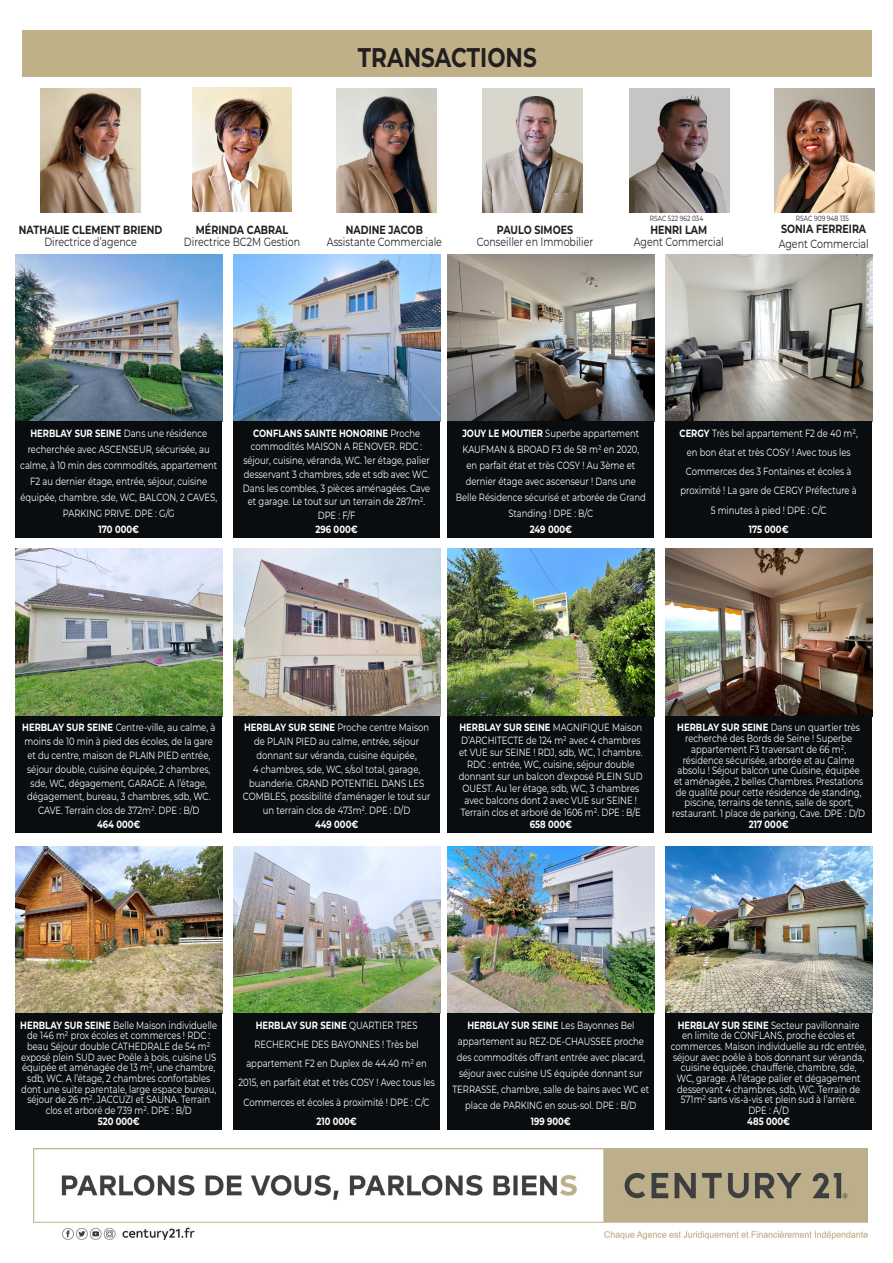
<style>
.page{position:relative;width:893px;height:1263px;background:#fff}
.page>*{position:absolute;margin:0;border:0;box-sizing:border-box;transform-origin:0 0}
.t1{font:700 27px "Montserrat";color:#231f20;scale:.8 1}
.t2{font:11.85px/11.9px "Montserrat";color:#231f20;text-align:center;scale:.8 1}
.t3{font:700 11.85px/11.9px "Montserrat";color:#231f20;text-align:center;scale:.8 1}
.t4{font:10.5px/10.6px "Montserrat";color:#fff;text-align:center;scale:.8 1}
.t5{font:700 10.5px "Montserrat";color:#fff;scale:.8 1}
.t6{font:7.5px "Montserrat";color:#231f20;scale:.8 1}
.s1{font-weight:400}
.s2{font-weight:700}
</style>
<div class="page">
<img style="left:34px;top:1148px;width:833px;height:91px">
<img style="left:447px;top:254px;width:207px;height:167px">
<img style="left:447px;top:549px;width:207px;height:167px">
<img style="left:447px;top:846px;width:207px;height:167px">
<img style="left:15px;top:254px;width:207px;height:167px">
<img style="left:15px;top:549px;width:207px;height:167px">
<img style="left:15px;top:846px;width:207px;height:167px">
<img style="left:665px;top:254px;width:207px;height:167px">
<img style="left:665px;top:549px;width:207px;height:167px">
<img style="left:665px;top:846px;width:207px;height:167px">
<img style="left:233px;top:254px;width:207px;height:167px">
<img style="left:233px;top:549px;width:207px;height:167px">
<img style="left:233px;top:846px;width:207px;height:167px">
<div style="left:23px;top:30px;width:849px;height:47px;background:#bfb087"></div>
<div style="left:447px;top:421px;width:207px;height:117px;background:#0a0d0f"></div>
<div style="left:447px;top:716px;width:207px;height:117px;background:#0a0d0f"></div>
<div style="left:447px;top:1013px;width:207px;height:117px;background:#0a0d0f"></div>
<div style="left:15px;top:421px;width:207px;height:117px;background:#0a0d0f"></div>
<div style="left:15px;top:716px;width:207px;height:117px;background:#0a0d0f"></div>
<div style="left:15px;top:1013px;width:207px;height:117px;background:#0a0d0f"></div>
<div style="left:665px;top:421px;width:207px;height:117px;background:#0a0d0f"></div>
<div style="left:665px;top:716px;width:207px;height:117px;background:#0a0d0f"></div>
<div style="left:665px;top:1013px;width:207px;height:117px;background:#0a0d0f"></div>
<div style="left:233px;top:421px;width:207px;height:117px;background:#0a0d0f"></div>
<div style="left:233px;top:716px;width:207px;height:117px;background:#0a0d0f"></div>
<div style="left:233px;top:1013px;width:207px;height:117px;background:#0a0d0f"></div>
<img style="left:337px;top:88px;width:100px;height:124px">
<img style="left:483px;top:88px;width:99px;height:124px">
<img style="left:774px;top:88px;width:100px;height:124px">
<img style="left:629px;top:88px;width:100px;height:124px">
<img style="left:41px;top:88px;width:100px;height:124px">
<img style="left:192px;top:87px;width:100px;height:124px">
<p class="t1" style="left:358px;top:38px;width:225px">TRANSACTIONS</p>
<p class="t3" style="left:19px;top:223px;width:181px">NATHALIE CLEMENT BRIEND<br><span class="s1">Directrice d’agence</span></p>
<p class="t2" style="left:184px;top:223px;width:147px"><span class="s2">MÉRINDA CABRAL<br></span>Directrice BC2M Gestion</p>
<p class="t6" style="left:650px;top:214px;width:68px">RSAC 522 962 034</p>
<p class="t6" style="left:796px;top:214px;width:68px">RSAC 909 948 135</p>
<p class="t2" style="left:327px;top:223px;width:145px"><span class="s2">NADINE JACOB<br></span>Assistante Commerciale</p>
<p class="t2" style="left:477px;top:223px;width:147px"><span class="s2">PAULO SIMOES<br></span>Conseiller en Immobilier</p>
<p class="t3" style="left:781px;top:222px;width:108px">SONIA FERREIRA</p>
<p class="t2" style="left:634px;top:223px;width:114px"><span class="s2">HENRI LAM<br></span>Agent Commercial</p>
<p class="t2" style="left:779px;top:237px;width:114px">Agent Commercial</p>
<p class="t4" style="left:20px;top:424px;width:248px;line-height:16px"><span class="s2">HERBLAY SUR SEINE</span> Dans une résidence recherchée avec ASCENSEUR, sécurisée, au calme, à 10 min des commodités, appartement F2 au dernier étage, entrée, séjour, cuisine équipée, chambre, sde, WC, BALCON, 2 CAVES, PARKING PRIVE. DPE : G/G</p>
<p class="t5" style="left:99px;top:522px;width:52px">170 000€</p>
<p class="t4" style="left:243px;top:426px;width:236px;line-height:13.8px"><span class="s2">CONFLANS SAINTE HONORINE</span> Proche commodités MAISON A RENOVER. RDC : séjour, cuisine, véranda, WC. 1er étage, palier desservant 3 chambres, sde et sdb avec WC.<br>Dans les combles, 3 pièces aménagées. Cave et garage. Le tout sur un terrain de 287m².<br>DPE : F/F</p>
<p class="t5" style="left:316px;top:522px;width:54px">296 000€</p>
<p class="t4" style="left:456px;top:424px;width:239px;line-height:16px"><span class="s2">JOUY LE MOUTIER</span> Superbe appartement KAUFMAN &amp; BROAD F3 de 58 m² en 2020,<br>en parfait état et très COSY ! Au 3ème et dernier étage avec ascenseur ! Dans une Belle Résidence sécurisé et arborée de Grand Standing ! DPE : B/C</p>
<p class="t5" style="left:530px;top:522px;width:54px">249 000€</p>
<p class="t5" style="left:51px;top:509px;width:171px">HERBLAY SUR SEINE 429 000€</p>
<p class="t5" style="left:483px;top:509px;width:171px">HERBLAY SUR SEINE 429 000€</p>
<p class="t4" style="left:679px;top:423px;width:224px;line-height:19.2px"><span class="s2">CERGY</span> Très bel appartement F2 de 40 m², en bon état et très COSY ! Avec tous les Commerces des 3 Fontaines et écoles à proximité ! La gare de CERGY Préfecture à</p>
<p class="t4" style="left:711px;top:504px;width:146px">5 minutes à pied ! DPE : C/C</p>
<p class="t5" style="left:749px;top:522px;width:51px">175 000€</p>
<p class="t4" style="left:22px;top:720px;width:243px;line-height:13.8px"><span class="s2">HERBLAY SUR SEINE</span> Centre-ville, au calme, à moins de 10 min à pied des écoles, de la gare et du centre, maison de PLAIN PIED entrée, séjour double, cuisine équipée, 2 chambres, sde, WC, dégagement, GARAGE. A l’étage, dégagement, bureau, 3 chambres, sdb, WC.<br>CAVE. Terrain clos de 372m². DPE : B/D</p>
<p class="t5" style="left:97px;top:816px;width:56px">464 000€</p>
<p class="t4" style="left:243px;top:720px;width:236px;line-height:13.8px"><span class="s2">HERBLAY SUR SEINE</span> Proche centre Maison de PLAIN PIED au calme, entrée, séjour donnant sur véranda, cuisine équipée,<br>4 chambres, sde, WC, s/sol total, garage, buanderie. GRAND POTENTIEL DANS LES COMBLES, possibilité d’aménager le tout sur un terrain clos de 473m². DPE : D/D</p>
<p class="t5" style="left:315px;top:816px;width:56px">449 000€</p>
<p class="t4" style="left:459px;top:721px;width:232px;line-height:12px"><span class="s2">HERBLAY SUR SEINE</span> MAGNIFIQUE Maison D’ARCHITECTE de 124 m² avec 4 chambres et VUE sur SEINE ! RDJ, sdb, WC, 1 chambre.<br>RDC : entrée, WC, cuisine, séjour double donnant sur un balcon d’exposé PLEIN SUD OUEST. Au 1er étage, sdb, WC, 3 chambres avec balcons dont 2 avec VUE sur SEINE !<br>Terrain clos et arboré de 1606 m². DPE : B/E</p>
<p class="t5" style="left:530px;top:816px;width:54px">658 000€</p>
<p class="t4" style="left:672px;top:722px;width:243px"><span class="s2">HERBLAY SUR SEINE</span> Dans un quartier très recherché des Bords de Seine ! Superbe appartement F3 traversant de 66 m², résidence sécurisée, arborée et au Calme absolu ! Séjour balcon une Cuisine, équipée et aménagée, 2 belles Chambres. Prestations de qualité pour cette résidence de standing, piscine, terrains de tennis, salle de sport, restaurant. 1 place de parking, Cave. DPE : D/D</p>
<p class="t5" style="left:749px;top:816px;width:51px">217 000€</p>
<p class="t4" style="left:20px;top:1019px;width:248px"><span class="s2">HERBLAY SUR SEINE</span> Belle Maison individuelle de 146 m² prox écoles et commerces ! RDC : beau Séjour double CATHEDRALE de 54 m² exposé plein SUD avec Poêle à bois, cuisine US équipée et aménagée de 13 m², une chambre, sdb, WC. A l’étage, 2 chambres confortables dont une suite parentale, large espace bureau, séjour de 26 m². JACCUZI et SAUNA. Terrain clos et arboré de 739 m². DPE : B/D</p>
<p class="t5" style="left:98px;top:1113px;width:54px">520 000€</p>
<p class="t4" style="left:238px;top:1015px;width:247px;line-height:19.2px"><span class="s2">HERBLAY SUR SEINE</span> QUARTIER TRES RECHERCHE DES BAYONNES ! Très bel appartement F2 en Duplex de 44.40 m² en 2015, en parfait état et très COSY ! Avec tous les Commerces et écoles à proximité ! DPE : C/C</p>
<p class="t5" style="left:316px;top:1113px;width:52px">210 000€</p>
<p class="t4" style="left:452px;top:1016px;width:247px;line-height:16px"><span class="s2">HERBLAY SUR SEINE</span> Les Bayonnes Bel appartement au REZ-DE-CHAUSSEE proche des commodités offrant entrée avec placard, séjour avec cuisine US équipée donnant sur TERRASSE, chambre, salle de bains avec WC et place de PARKING en sous-sol. DPE : B/D</p>
<p class="t5" style="left:531px;top:1113px;width:52px">199 900€</p>
<p class="t4" style="left:671px;top:1019px;width:246px"><span class="s2">HERBLAY SUR SEINE</span> Secteur pavillonnaire<br>en limite de CONFLANS, proche écoles et commerces. Maison individuelle au rdc entrée, séjour avec poêle à bois donnant sur véranda, cuisine équipée, chaufferie, chambre, sde,<br>WC, garage. A l’étage palier et dégagement desservant 4 chambres, sdb, WC. Terrain de 571m² sans vis-à-vis et plein sud à l’arrière.<br>DPE : A/D</p>
<p class="t5" style="left:747px;top:1113px;width:55px">485 000€</p>
</div>
